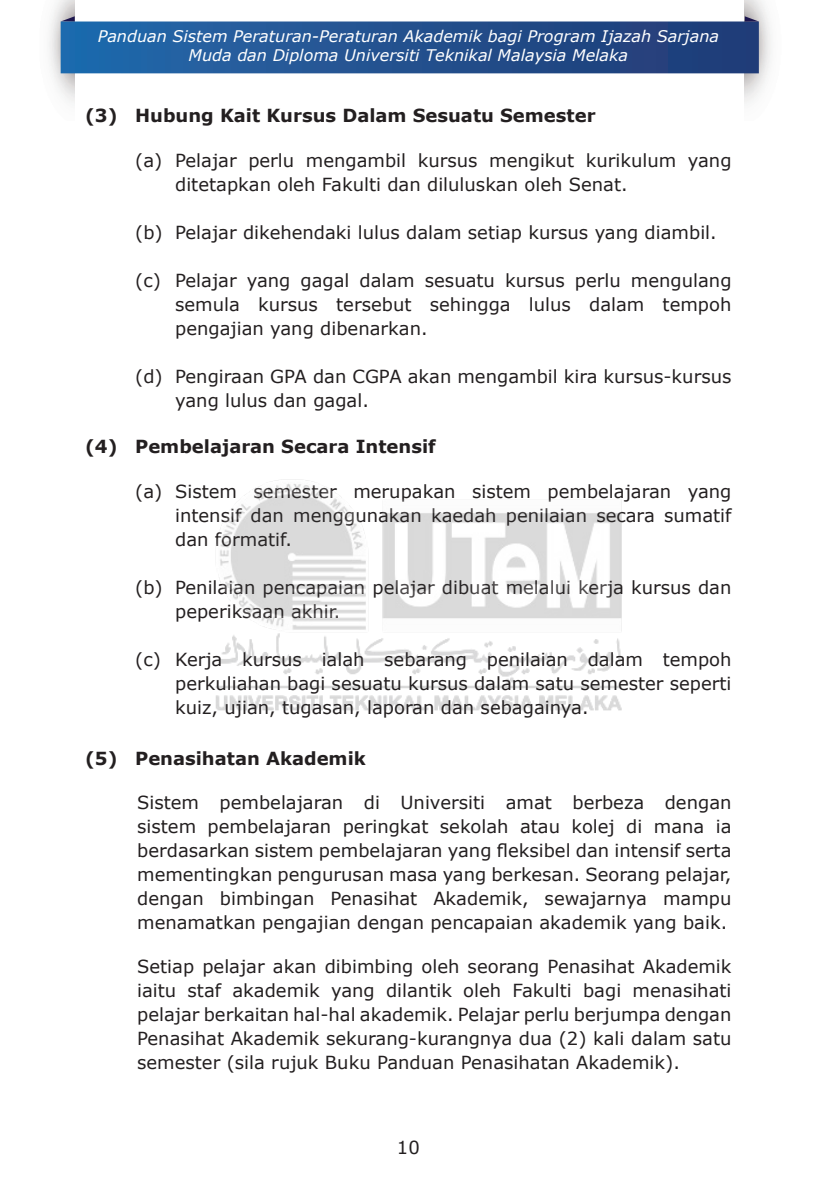
<style>
.page{position:relative;width:840px;height:1192px;background:#fff}
.page>*{position:absolute;margin:0;border:0;box-sizing:border-box;transform-origin:0 0}
.t1{font:18px/24px "Verdana";color:#231f20;text-align:justify}
.t2{font:700 18px "Verdana";color:#231f20}
.t3{font:italic 16px/19.2px "Verdana";color:#fff;text-align:center}
</style>
<div class="page">
<img style="left:49px;top:0;width:26px;height:103px">
<svg style="left:61px;top:16px;width:698px;height:57px;background:#366199"></svg>
<img style="left:215px;top:479px;width:407px;height:232px">
<p class="t3" style="left:98px;top:27px;width:623px">Panduan Sistem Peraturan-Peraturan Akademik bagi Program Ijazah Sarjana<br>Muda dan Diploma Universiti Teknikal Malaysia Melaka</p>
<p class="t2" style="left:85px;top:102px;width:512px">(3) Hubung Kait Kursus Dalam Sesuatu Semester</p>
<p class="t1" style="left:175px;top:148px;width:558px;text-indent:-40px">(a) Pelajar perlu mengambil kursus mengikut kurikulum yang ditetapkan oleh Fakulti dan diluluskan oleh Senat.</p>
<p class="t1" style="left:135px;top:220px;width:583px">(b) Pelajar dikehendaki lulus dalam setiap kursus yang diambil.</p>
<p class="t1" style="left:175px;top:268px;width:558px;text-indent:-40px">(c) Pelajar yang gagal dalam sesuatu kursus perlu mengulang semula kursus tersebut sehingga lulus dalam tempoh pengajian yang dibenarkan.</p>
<p class="t1" style="left:175px;top:364px;width:558px;text-indent:-40px">(d) Pengiraan GPA dan CGPA akan mengambil kira kursus-kursus yang lulus dan gagal.</p>
<p class="t2" style="left:85px;top:433px;width:352px">(4) Pembelajaran Secara Intensif</p>
<p class="t1" style="left:175px;top:480px;width:558px;text-indent:-40px">(a) Sistem semester merupakan sistem pembelajaran yang intensif dan menggunakan kaedah penilaian secara sumatif dan formatif.</p>
<p class="t1" style="left:175px;top:576px;width:558px;text-indent:-40px">(b) Penilaian pencapaian pelajar dibuat melalui kerja kursus dan peperiksaan akhir.</p>
<p class="t1" style="left:175px;top:648px;width:558px;text-indent:-40px">(c) Kerja kursus ialah sebarang penilaian dalam tempoh perkuliahan bagi sesuatu kursus dalam satu semester seperti kuiz, ujian, tugasan, laporan dan sebagainya.</p>
<p class="t2" style="left:85px;top:745px;width:282px">(5) Penasihatan Akademik</p>
<p class="t1" style="left:137px;top:790px;width:596px">Sistem pembelajaran di Universiti amat berbeza dengan sistem pembelajaran peringkat sekolah atau kolej di mana ia berdasarkan sistem pembelajaran yang fleksibel dan intensif serta mementingkan pengurusan masa yang berkesan. Seorang pelajar, dengan bimbingan Penasihat Akademik, sewajarnya mampu menamatkan pengajian dengan pencapaian akademik yang baik.</p>
<p class="t1" style="left:137px;top:954px;width:596px">Setiap pelajar akan dibimbing oleh seorang Penasihat Akademik iaitu staf akademik yang dilantik oleh Fakulti bagi menasihati pelajar berkaitan hal-hal akademik. Pelajar perlu berjumpa dengan Penasihat Akademik sekurang-kurangnya dua (2) kali dalam satu semester (sila rujuk Buku Panduan Penasihatan Akademik).</p>
<p class="t1" style="left:397px;top:1135px;width:24px">10</p>
</div>
